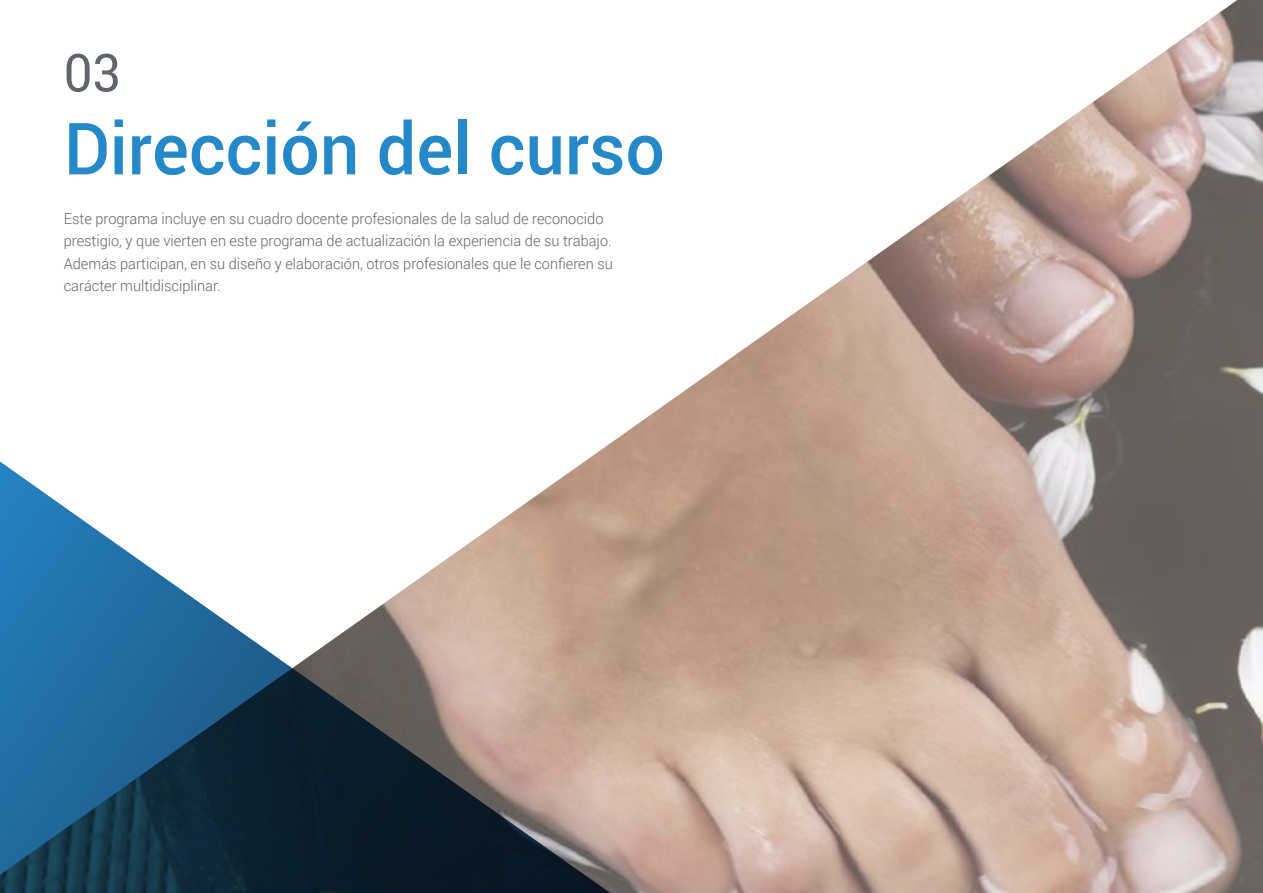
<style>
.page{position:relative;width:1263px;height:893px;background:#fff}
.page>*{position:absolute;margin:0;border:0;box-sizing:border-box;transform-origin:0 0}
.t1{font:500 72px "Roboto";color:#2488c9}
.t2{font:52.5px "Roboto";color:#61646a}
.t3{font:300 15px/22.5px "Roboto";color:#61646a}
</style>
<div class="page">
<img style="left:606px;top:0;width:657px;height:893px">
<svg style="left:0;top:446px;width:640px;height:447px"></svg>
<h2 class="t2" style="left:64px;top:36px;width:59px">03</h2>
<h1 class="t1" style="left:64px;top:98px;width:603px">Dirección del curso</h1>
<p class="t3" style="left:64px;top:207px;width:551px">Este programa incluye en su cuadro docente profesionales de la salud de reconocido prestigio, y que vierten en este programa de actualización la experiencia de su trabajo.<br>Además participan, en su diseño y elaboración, otros profesionales que le confieren su carácter multidisciplinar.</p>
</div>
